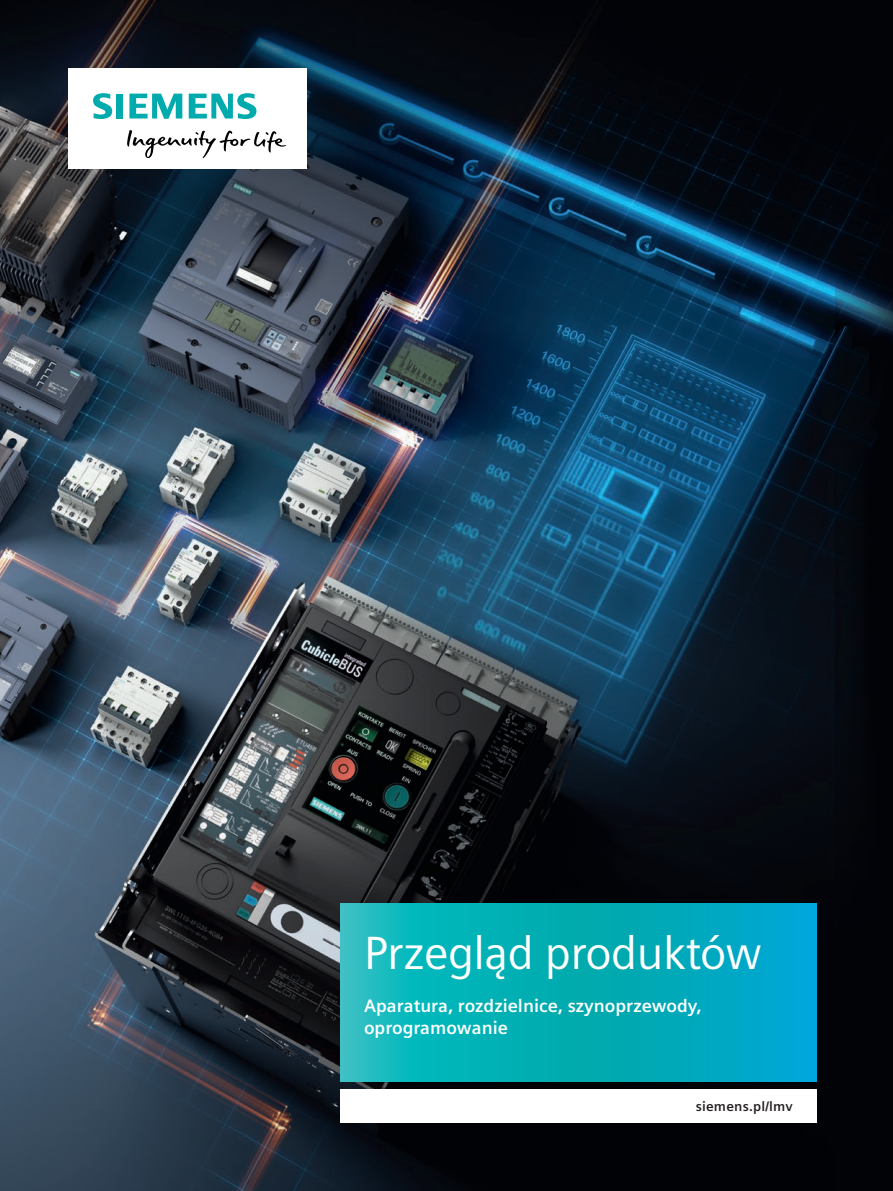
<style>
.page{position:relative;width:893px;height:1191px;background:#fff}
.page>*{position:absolute;margin:0;border:0;box-sizing:border-box;transform-origin:0 0}
._01__Headline__36pt{font:46.5px "Siemens Sans";letter-spacing:-.01em;color:#fff}
._02__Subhead__18pt_1{font:700 18px/21.6px "Siemens Sans";color:#fff}
._04__URL__9pt{font:700 13.5px "Siemens Sans";letter-spacing:.015em;color:#231f20}
</style>
<div class="page">
<img style="left:0;top:0;width:893px;height:1191px">
<div style="left:68px;top:68px;width:238px;height:101px;background:#fff"></div>
<svg style="left:127px;top:130px;width:159px;height:28px"></svg>
<svg style="left:93px;top:93px;width:30px;height:26px"></svg>
<svg style="left:129px;top:94px;width:53px;height:25px"></svg>
<svg style="left:189px;top:93px;width:67px;height:26px"></svg>
<div style="left:340px;top:1089px;width:476px;height:34px;background:#fff"></div>
<svg style="left:340px;top:903px;width:476px;height:178px;background:#05aebb"></svg>
<p class="_01__Headline__36pt" style="left:364px;top:926px;width:400px">Przegląd produktów</p>
<p class="_02__Subhead__18pt_1" style="left:364px;top:995px;width:339px">Aparatura, rozdzielnice, szynoprzewody, oprogramowanie</p>
<p class="_04__URL__9pt" style="left:696px;top:1098px;width:98px">siemens.pl/lmv</p>
</div>
